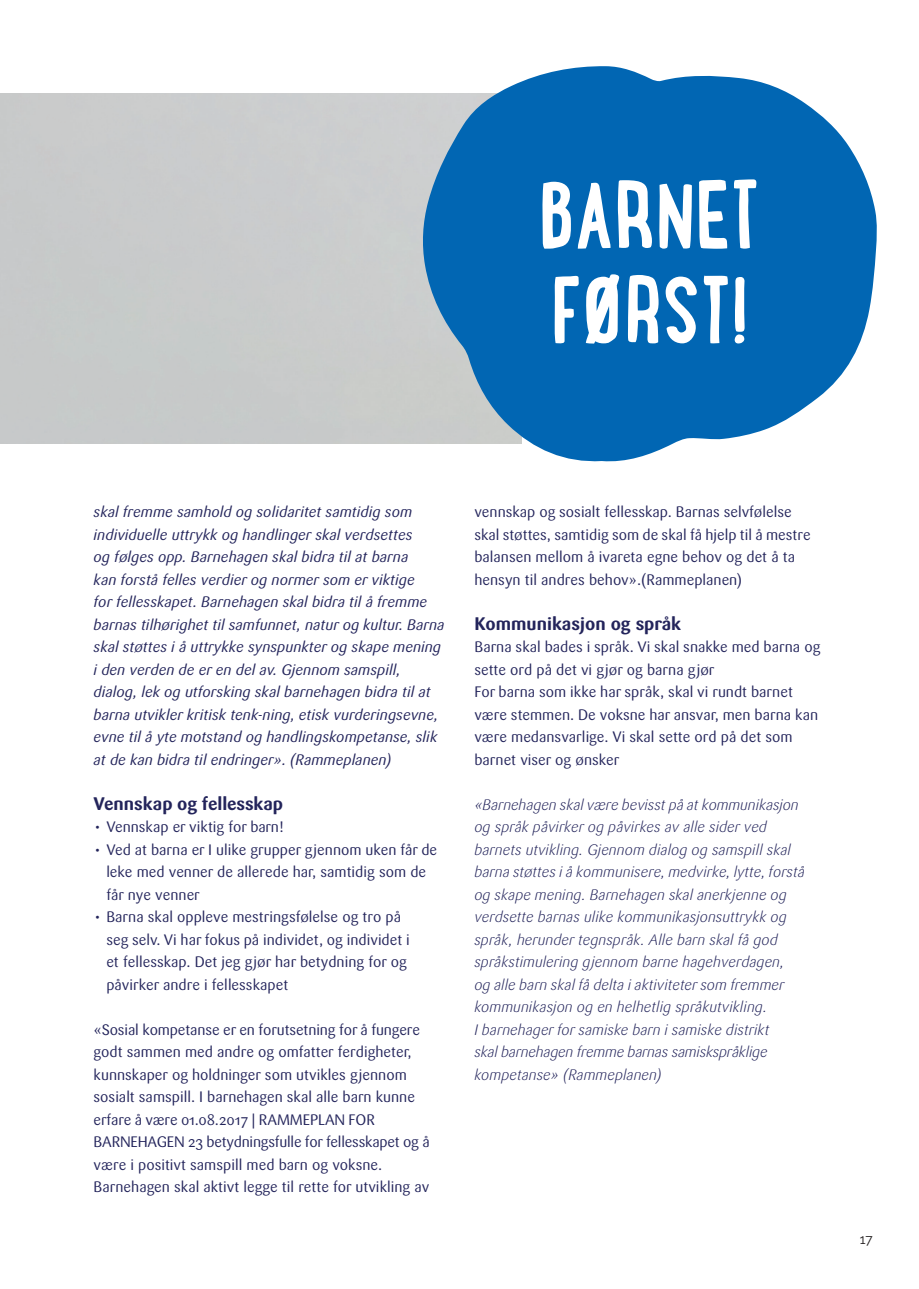
<style>
.page{position:relative;width:919px;height:1289px;background:#fff}
.page>*{position:absolute;margin:0;border:0;box-sizing:border-box;transform-origin:0 0}
.t1{font:700 18px "Sari OT";color:#23245b}
.t2{font:15px/22.5px "Sari OT";color:#23245b}
.t3{font:italic 300 15px/22.5px "Sari OT";color:#23245b}
.t4{font:italic 15px/22.5px "Sari OT";color:#23245b}
.t5{font:13.5px "Raleway";color:#231f20}
</style>
<div class="page">
<svg style="left:421px;top:66px;width:456px;height:396px;fill:#0166b3"></svg>
<svg style="left:541px;top:182px;width:30px;height:67px"></svg>
<svg style="left:577px;top:183px;width:33px;height:66px"></svg>
<svg style="left:618px;top:180px;width:34px;height:68px"></svg>
<svg style="left:659px;top:184px;width:32px;height:65px"></svg>
<svg style="left:699px;top:179px;width:57px;height:70px"></svg>
<svg style="left:554px;top:276px;width:24px;height:68px"></svg>
<svg style="left:585px;top:274px;width:34px;height:69px"></svg>
<svg style="left:628px;top:275px;width:30px;height:69px"></svg>
<svg style="left:665px;top:276px;width:31px;height:67px"></svg>
<svg style="left:703px;top:276px;width:24px;height:67px"></svg>
<svg style="left:734px;top:277px;width:10px;height:66px"></svg>
<p class="t4" style="left:94px;top:500px;width:352px">skal fremme samhold og solidaritet samtidig som individuelle uttrykk og handlinger skal verdsettes<br>og følges opp. Barnehagen skal bidra til at barna<br>kan forstå felles verdier og normer som er viktige<br>for fellesskapet. Barnehagen skal bidra til å fremme barnas tilhørighet til samfunnet, natur og kultur. Barna skal støttes i å uttrykke synspunkter og skape mening i den verden de er en del av. Gjennom samspill, dialog, lek og utforsking skal barnehagen bidra til at barna utvikler kritisk tenk-ning, etisk vurderingsevne, evne til å yte motstand og handlingskompetanse, slik at de kan bidra til endringer». (Rammeplanen)</p>
<p class="t1" style="left:94px;top:791px;width:191px">Vennskap og fellesskap</p>
<p class="t2" style="left:94px;top:815px;width:192px">• Vennskap er viktig for barn!</p>
<p class="t2" style="left:106px;top:838px;width:332px;text-indent:-13px">• Ved at barna er I ulike grupper gjennom uken får de leke med venner de allerede har, samtidig som de får nye venner</p>
<p class="t2" style="left:106px;top:905px;width:305px;text-indent:-13px">• Barna skal oppleve mestringsfølelse og tro på seg selv. Vi har fokus på individet, og individet i et fellesskap. Det jeg gjør har betydning for og påvirker andre i fellesskapet</p>
<p class="t2" style="left:94px;top:1018px;width:338px">«Sosial kompetanse er en forutsetning for å fungere godt sammen med andre og omfatter ferdigheter, kunnskaper og holdninger som utvikles gjennom sosialt samspill. I barnehagen skal alle barn kunne erfare å være 01.08.2017 | RAMMEPLAN FOR BARNEHAGEN 23 betydningsfulle for fellesskapet og å være i positivt samspill med barn og voksne.<br>Barnehagen skal aktivt legge til rette for utvikling av</p>
<p class="t2" style="left:474px;top:500px;width:338px">vennskap og sosialt fellesskap. Barnas selvfølelse skal støttes, samtidig som de skal få hjelp til å mestre balansen mellom å ivareta egne behov og det å ta hensyn til andres behov».(Rammeplanen)</p>
<p class="t1" style="left:474px;top:611px;width:208px">Kommunikasjon og språk</p>
<p class="t2" style="left:474px;top:635px;width:347px">Barna skal bades i språk. Vi skal snakke med barna og sette ord på det vi gjør og barna gjør<br>For barna som ikke har språk, skal vi rundt barnet være stemmen. De voksne har ansvar, men barna kan være medansvarlige. Vi skal sette ord på det som barnet viser og ønsker</p>
<p class="t3" style="left:474px;top:793px;width:332px">«Barnehagen skal være bevisst på at kommunikasjon og språk påvirker og påvirkes av alle sider ved barnets utvikling. Gjennom dialog og samspill skal barna støttes i å kommunisere, medvirke, lytte, forstå og skape mening. Barnehagen skal anerkjenne og verdsette barnas ulike kommunikasjonsuttrykk og språk, herunder tegnspråk. Alle barn skal få god språkstimulering gjennom barne hagehverdagen,<br>og alle barn skal få delta i aktiviteter som fremmer kommunikasjon og en helhetlig språkutvikling.<br>I barnehager for samiske barn i samiske distrikt<br>skal barnehagen fremme barnas samiskspråklige kompetanse» (Rammeplanen)</p>
<p class="t5" style="left:859px;top:1231px;width:14px">17</p>
</div>
